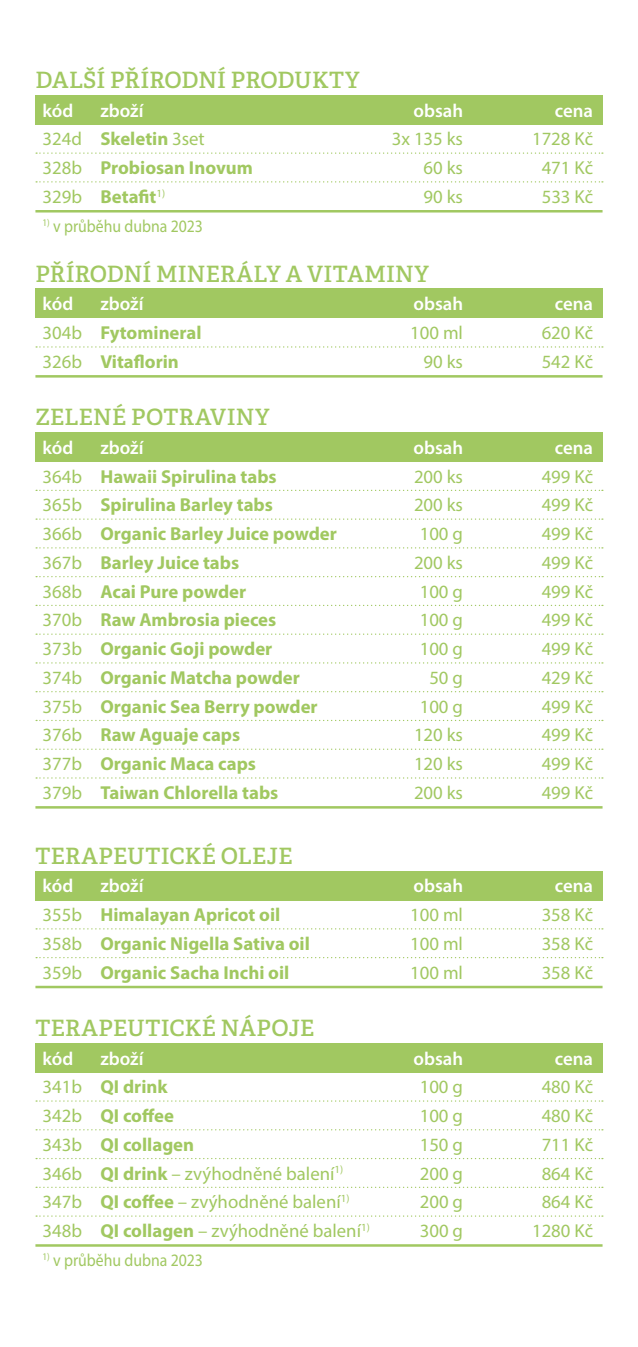
<style>
.page{position:relative;width:638px;height:1347px;background:#fff}
.page>*{position:absolute;margin:0;border:0;box-sizing:border-box;transform-origin:0 0}
.t1{font:600 22.5px "Adelle";letter-spacing:.005em;color:#a1c861}
.t2{font:700 18.75px "Myriad Pro";color:#a1c861}
.t3{font:18.75px "Myriad Pro";color:#a1c861}
.t4{font:600 18.75px "Myriad Pro";color:#fff}
.t5{font:17.5px "Myriad Pro";color:#a1c861;scale:.9 1}
.s1{font-weight:700}
.s2{font-weight:400}
</style>
<div class="page">
<div style="left:35px;top:95px;width:567px;height:30px;background:#a1c861"></div>
<div style="left:35px;top:288px;width:567px;height:29px;background:#a1c861"></div>
<div style="left:35px;top:432px;width:567px;height:30px;background:#a1c861"></div>
<div style="left:35px;top:871px;width:567px;height:30px;background:#a1c861"></div>
<div style="left:35px;top:1043px;width:567px;height:30px;background:#a1c861"></div>
<svg style="left:36px;top:152px;width:567px;height:2px"></svg>
<svg style="left:36px;top:181px;width:567px;height:1px"></svg>
<hr style="left:35px;top:210px;width:567px;height:2px;background:#a1c861">
<svg style="left:36px;top:346px;width:567px;height:1px"></svg>
<hr style="left:35px;top:375px;width:567px;height:2px;background:#a1c861">
<svg style="left:36px;top:490px;width:567px;height:1px"></svg>
<svg style="left:36px;top:518px;width:567px;height:2px"></svg>
<svg style="left:36px;top:547px;width:567px;height:1px"></svg>
<svg style="left:36px;top:576px;width:567px;height:1px"></svg>
<svg style="left:36px;top:605px;width:567px;height:1px"></svg>
<svg style="left:36px;top:633px;width:567px;height:2px"></svg>
<svg style="left:36px;top:662px;width:567px;height:1px"></svg>
<svg style="left:36px;top:691px;width:567px;height:1px"></svg>
<svg style="left:36px;top:720px;width:567px;height:1px"></svg>
<svg style="left:36px;top:748px;width:567px;height:2px"></svg>
<svg style="left:36px;top:777px;width:567px;height:1px"></svg>
<hr style="left:35px;top:806px;width:567px;height:2px;background:#a1c861">
<svg style="left:36px;top:928px;width:567px;height:1px"></svg>
<svg style="left:36px;top:957px;width:567px;height:1px"></svg>
<hr style="left:35px;top:985px;width:567px;height:3px;background:#a1c861">
<svg style="left:36px;top:1100px;width:567px;height:1px"></svg>
<svg style="left:36px;top:1129px;width:567px;height:1px"></svg>
<svg style="left:36px;top:1158px;width:567px;height:1px"></svg>
<svg style="left:36px;top:1186px;width:567px;height:1px"></svg>
<svg style="left:36px;top:1215px;width:567px;height:1px"></svg>
<hr style="left:35px;top:1244px;width:567px;height:2px;background:#a1c861">
<p class="t1" style="left:35px;top:66px;width:325px">DALŠÍ PŘÍRODNÍ PRODUKTY</p>
<p class="t4" style="left:43px;top:98px;width:32px">kód</p>
<p class="t4" style="left:100px;top:98px;width:45px">zboží</p>
<p class="t4" style="left:413px;top:98px;width:51px">obsah</p>
<p class="t4" style="left:555px;top:98px;width:40px">cena</p>
<p class="t3" style="left:43px;top:127px;width:164px">324d <span class="s1">Skeletin</span> 3set</p>
<p class="t3" style="left:392px;top:127px;width:73px">3x 135 ks</p>
<p class="t3" style="left:532px;top:127px;width:63px">1728 Kč</p>
<p class="t2" style="left:43px;top:156px;width:212px"><span class="s2">328b</span> Probiosan Inovum</p>
<p class="t3" style="left:424px;top:156px;width:41px">60 ks</p>
<p class="t3" style="left:542px;top:156px;width:53px">471 Kč</p>
<p class="t2" style="left:43px;top:184px;width:124px"><span class="s2">329b</span> Betafit<sup>1)</sup></p>
<p class="t3" style="left:424px;top:185px;width:41px">90 ks</p>
<p class="t3" style="left:542px;top:185px;width:53px">533 Kč</p>
<p class="t5" style="left:43px;top:215px;width:180px"><sup>1)</sup> v průběhu dubna 2023</p>
<p class="t1" style="left:35px;top:260px;width:395px">PŘÍRODNÍ MINERÁLY A VITAMINY</p>
<p class="t4" style="left:43px;top:292px;width:32px">kód</p>
<p class="t4" style="left:100px;top:292px;width:45px">zboží</p>
<p class="t4" style="left:413px;top:292px;width:51px">obsah</p>
<p class="t4" style="left:555px;top:292px;width:40px">cena</p>
<p class="t2" style="left:43px;top:321px;width:160px"><span class="s2">304b</span> Fytomineral</p>
<p class="t3" style="left:410px;top:321px;width:54px">100 ml</p>
<p class="t3" style="left:542px;top:321px;width:53px">620 Kč</p>
<p class="t2" style="left:43px;top:349px;width:138px"><span class="s2">326b</span> Vitaflorin</p>
<p class="t3" style="left:424px;top:350px;width:41px">90 ks</p>
<p class="t3" style="left:542px;top:350px;width:53px">542 Kč</p>
<p class="t1" style="left:35px;top:403px;width:236px">ZELENÉ POTRAVINY</p>
<p class="t4" style="left:43px;top:435px;width:32px">kód</p>
<p class="t4" style="left:100px;top:435px;width:45px">zboží</p>
<p class="t4" style="left:413px;top:435px;width:51px">obsah</p>
<p class="t4" style="left:555px;top:435px;width:40px">cena</p>
<p class="t2" style="left:43px;top:464px;width:236px"><span class="s2">364b</span> Hawaii Spirulina tabs</p>
<p class="t3" style="left:414px;top:465px;width:51px">200 ks</p>
<p class="t3" style="left:542px;top:465px;width:53px">499 Kč</p>
<p class="t2" style="left:43px;top:493px;width:232px"><span class="s2">365b</span> Spirulina Barley tabs</p>
<p class="t3" style="left:414px;top:493px;width:51px">200 ks</p>
<p class="t3" style="left:542px;top:493px;width:53px">499 Kč</p>
<p class="t2" style="left:43px;top:521px;width:296px"><span class="s2">366b</span> Organic Barley Juice powder</p>
<p class="t3" style="left:420px;top:522px;width:45px">100 g</p>
<p class="t3" style="left:542px;top:522px;width:53px">499 Kč</p>
<p class="t2" style="left:43px;top:550px;width:198px"><span class="s2">367b</span> Barley Juice tabs</p>
<p class="t3" style="left:414px;top:551px;width:51px">200 ks</p>
<p class="t3" style="left:542px;top:551px;width:53px">499 Kč</p>
<p class="t2" style="left:43px;top:579px;width:205px"><span class="s2">368b</span> Acai Pure powder</p>
<p class="t3" style="left:420px;top:580px;width:45px">100 g</p>
<p class="t3" style="left:542px;top:580px;width:53px">499 Kč</p>
<p class="t2" style="left:43px;top:608px;width:235px"><span class="s2">370b</span> Raw Ambrosia pieces</p>
<p class="t3" style="left:420px;top:608px;width:45px">100 g</p>
<p class="t3" style="left:542px;top:608px;width:53px">499 Kč</p>
<p class="t2" style="left:43px;top:636px;width:231px"><span class="s2">373b</span> Organic Goji powder</p>
<p class="t3" style="left:420px;top:637px;width:45px">100 g</p>
<p class="t3" style="left:542px;top:637px;width:53px">499 Kč</p>
<p class="t2" style="left:43px;top:665px;width:259px"><span class="s2">374b</span> Organic Matcha powder</p>
<p class="t3" style="left:429px;top:666px;width:35px">50 g</p>
<p class="t3" style="left:542px;top:666px;width:53px">429 Kč</p>
<p class="t2" style="left:43px;top:694px;width:277px"><span class="s2">375b</span> Organic Sea Berry powder</p>
<p class="t3" style="left:420px;top:695px;width:45px">100 g</p>
<p class="t3" style="left:542px;top:695px;width:53px">499 Kč</p>
<p class="t2" style="left:43px;top:723px;width:199px"><span class="s2">376b</span> Raw Aguaje caps</p>
<p class="t3" style="left:414px;top:723px;width:51px">120 ks</p>
<p class="t3" style="left:542px;top:723px;width:53px">499 Kč</p>
<p class="t2" style="left:43px;top:751px;width:215px"><span class="s2">377b</span> Organic Maca caps</p>
<p class="t3" style="left:414px;top:752px;width:51px">120 ks</p>
<p class="t3" style="left:542px;top:752px;width:53px">499 Kč</p>
<p class="t2" style="left:43px;top:780px;width:237px"><span class="s2">379b</span> Taiwan Chlorella tabs</p>
<p class="t3" style="left:414px;top:781px;width:51px">200 ks</p>
<p class="t3" style="left:542px;top:781px;width:53px">499 Kč</p>
<p class="t1" style="left:35px;top:841px;width:259px">TERAPEUTICKÉ OLEJE</p>
<p class="t4" style="left:43px;top:874px;width:32px">kód</p>
<p class="t4" style="left:100px;top:874px;width:45px">zboží</p>
<p class="t4" style="left:413px;top:874px;width:51px">obsah</p>
<p class="t4" style="left:555px;top:874px;width:40px">cena</p>
<p class="t2" style="left:43px;top:902px;width:239px"><span class="s2">355b</span> Himalayan Apricot oil</p>
<p class="t3" style="left:410px;top:903px;width:54px">100 ml</p>
<p class="t3" style="left:542px;top:903px;width:53px">358 Kč</p>
<p class="t2" style="left:43px;top:931px;width:269px"><span class="s2">358b</span> Organic Nigella Sativa oil</p>
<p class="t3" style="left:410px;top:932px;width:54px">100 ml</p>
<p class="t3" style="left:542px;top:932px;width:53px">358 Kč</p>
<p class="t2" style="left:43px;top:960px;width:248px"><span class="s2">359b</span> Organic Sacha Inchi oil</p>
<p class="t3" style="left:410px;top:960px;width:54px">100 ml</p>
<p class="t3" style="left:542px;top:960px;width:53px">358 Kč</p>
<p class="t1" style="left:35px;top:1013px;width:281px">TERAPEUTICKÉ NÁPOJE</p>
<p class="t4" style="left:43px;top:1046px;width:32px">kód</p>
<p class="t4" style="left:100px;top:1046px;width:45px">zboží</p>
<p class="t4" style="left:413px;top:1046px;width:51px">obsah</p>
<p class="t4" style="left:555px;top:1046px;width:40px">cena</p>
<p class="t2" style="left:43px;top:1074px;width:127px"><span class="s2">341b</span> QI drink</p>
<p class="t3" style="left:420px;top:1075px;width:45px">100 g</p>
<p class="t3" style="left:542px;top:1075px;width:53px">480 Kč</p>
<p class="t2" style="left:43px;top:1103px;width:133px"><span class="s2">342b</span> QI coffee</p>
<p class="t3" style="left:420px;top:1104px;width:45px">100 g</p>
<p class="t3" style="left:542px;top:1104px;width:53px">480 Kč</p>
<p class="t2" style="left:43px;top:1132px;width:153px"><span class="s2">343b</span> QI collagen</p>
<p class="t3" style="left:420px;top:1133px;width:45px">150 g</p>
<p class="t3" style="left:542px;top:1133px;width:53px">711 Kč</p>
<p class="t3" style="left:43px;top:1161px;width:302px">346b <span class="s1">QI drink</span> – zvýhodněné balení<sup>1)</sup></p>
<p class="t3" style="left:420px;top:1161px;width:45px">200 g</p>
<p class="t3" style="left:542px;top:1161px;width:53px">864 Kč</p>
<p class="t3" style="left:43px;top:1190px;width:308px">347b <span class="s1">QI coffee</span> – zvýhodněné balení<sup>1)</sup></p>
<p class="t3" style="left:420px;top:1190px;width:45px">200 g</p>
<p class="t3" style="left:542px;top:1190px;width:53px">864 Kč</p>
<p class="t3" style="left:43px;top:1219px;width:329px">348b <span class="s1">QI collagen</span> – zvýhodněné balení<sup>1)</sup></p>
<p class="t3" style="left:420px;top:1219px;width:45px">300 g</p>
<p class="t3" style="left:532px;top:1219px;width:63px">1280 Kč</p>
<p class="t5" style="left:43px;top:1249px;width:180px"><sup>1)</sup> v průběhu dubna 2023</p>
</div>
